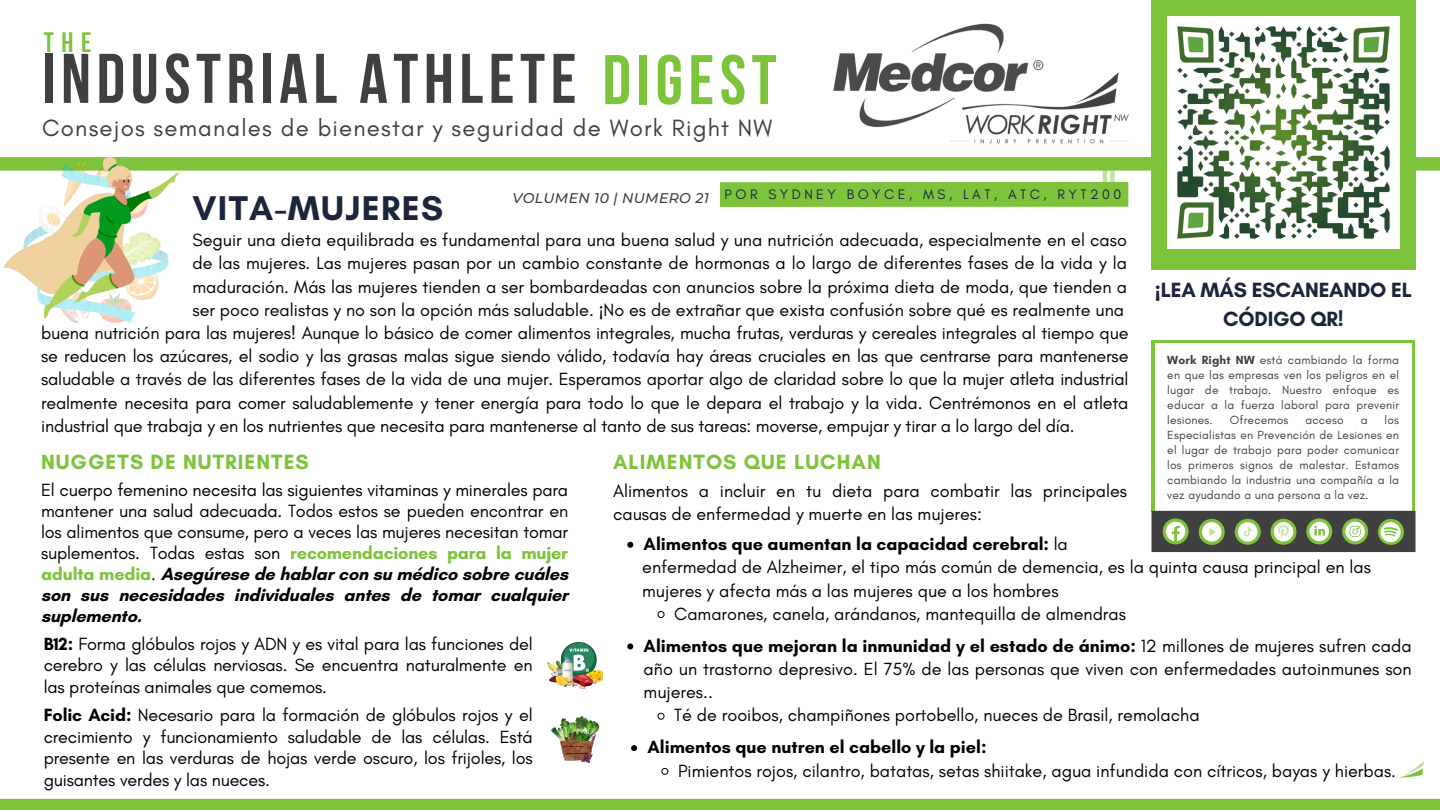
<style>
.page{position:relative;width:1440px;height:810px;background:#fff}
.page>*{position:absolute;margin:0;border:0;box-sizing:border-box;transform-origin:0 0}
.t1{font:700 70.1px "Bebas Neue";letter-spacing:.08em;color:#404040}
.t2{font:700 35px "Glacial Indifference";letter-spacing:.04em;color:#1b253c}
.t3{font:700 28px "Bebas Neue";color:#7dc33b}
.t4{font:24px "Glacial Indifference";letter-spacing:.05em;color:#404040}
.t5{font:700 21px "Glacial Indifference";letter-spacing:.05em;color:#7dc33b}
.t6{font:700 21px/29.2px "Glacial Indifference";letter-spacing:-.01em;color:#1b253c;text-align:center}
.t7{font:18px/23.2px "Glacial Indifference";color:#000;text-align:justify}
.t8{font:700 18px "Glacial Indifference";color:#000}
.t9{font:14px "Glacial Indifference";letter-spacing:.25em;color:#1b253c}
.t10{font:italic 500 14px "Montserrat";letter-spacing:.025em;color:#404040}
.t11{font:12px/15px "Glacial Indifference";letter-spacing:.015em;color:#404040;text-align:justify}
.s1{color:#7dc33b}
.s2{font-family:"Noto Sans"}
.s3{font-weight:700}
.s4{font-weight:700;color:#7dc33b}
.s5{font-weight:400}
</style>
<div class="page">
<div style="left:1151px;top:340px;width:264px;height:171px;background:#7dc33b"></div>
<div style="left:1156px;top:343px;width:256px;height:168px;background:#fff"></div>
<div style="left:1151px;top:511px;width:265px;height:41px;background:#404040"></div>
<svg style="left:1163px;top:518px;width:26px;height:26px"></svg>
<svg style="left:1166px;top:522px;width:19px;height:19px"></svg>
<svg style="left:1270px;top:519px;width:27px;height:26px"></svg>
<div style="left:0;top:799px;width:1440px;height:11px;background:#7dc33b"></div>
<svg style="left:1274px;top:522px;width:19px;height:19px"></svg>
<svg style="left:1342px;top:518px;width:26px;height:26px"></svg>
<svg style="left:1345px;top:522px;width:20px;height:19px"></svg>
<svg style="left:1306px;top:518px;width:26px;height:26px"></svg>
<svg style="left:1310px;top:522px;width:19px;height:19px"></svg>
<svg style="left:1199px;top:519px;width:26px;height:26px"></svg>
<div style="left:1202px;top:522px;width:19px;height:20px;background:#fff;border-radius:50%"></div>
<svg style="left:1210px;top:528px;width:6px;height:8px"></svg>
<svg style="left:1235px;top:519px;width:26px;height:26px"></svg>
<svg style="left:1238px;top:522px;width:19px;height:20px"></svg>
<hr style="left:1103px;top:164px;width:4px;height:32px;background:#bfe49c">
<div style="left:1110px;top:165px;width:5px;height:26px;background:#bfe49c"></div>
<div style="left:720px;top:182px;width:408px;height:25px;background:#7dc33b"></div>
<div style="left:0;top:157px;width:1440px;height:14px;background:#7dc33b"></div>
<div style="left:1151px;top:0;width:265px;height:269px;background:#7dc33b"></div>
<img style="left:1167px;top:16px;width:233px;height:233px">
<svg style="left:1378px;top:519px;width:26px;height:26px"></svg>
<svg style="left:1381px;top:522px;width:20px;height:20px"></svg>
<svg style="left:627px;top:542px;width:6px;height:6px"></svg>
<svg style="left:657px;top:611px;width:8px;height:7px"></svg>
<img style="left:4px;top:157px;width:175px;height:166px">
<img style="left:548px;top:642px;width:54px;height:47px">
<img style="left:552px;top:717px;width:46px;height:46px">
<svg style="left:627px;top:643px;width:6px;height:6px"></svg>
<svg style="left:657px;top:712px;width:8px;height:8px"></svg>
<img style="left:1400px;top:761px;width:24px;height:17px">
<svg style="left:631px;top:745px;width:6px;height:6px"></svg>
<svg style="left:661px;top:768px;width:8px;height:7px"></svg>
<img style="left:833px;top:23px;width:296px;height:121px">
<h1 class="t3" style="left:44px;top:31px;width:49px">THE</h1>
<h4 class="t1" style="left:42px;top:50px;width:736px">INDUSTRIAL ATHLETE <span class="s1">DIGEST</span></h4>
<p class="t4" style="left:42px;top:114px;width:732px">Consejos semanales de bienestar y seguridad de Work Right NW</p>
<p class="t9" style="left:725px;top:186px;width:398px">POR SYDNEY BOYCE, MS, LAT, ATC, RYT200</p>
<p class="t7" style="left:192px;top:228px;width:936px">Seguir una dieta equilibrada es fundamental para una buena salud y una nutrición adecuada, especialmente en el caso de las mujeres. Las mujeres pasan por un cambio constante de hormonas a lo largo de diferentes fases de la vida y la maduración. Más las mujeres tienden a ser bombardeadas con anuncios sobre la próxima dieta de moda, que tienden a ser poco realistas y no son la opción más saludable. <span class="s2">¡</span>No es de extrañar que exista confusión sobre qué es realmente una</p>
<p class="t10" style="left:512px;top:189px;width:198px">VOLUMEN 10 | NUMERO 21</p>
<h3 class="t2" style="left:192px;top:186px;width:252px">VITA-MUJERES</h3>
<p class="t6" style="left:1155px;top:275px;width:259px"><span class="s2">¡</span>LEA MÁS ESCANEANDO EL<br>CÓDIGO QR!</p>
<h5 class="t7" style="left:41px;top:321px;width:1089px">buena nutrición para las mujeres! Aunque lo básico de comer alimentos integrales, mucha frutas, verduras y cereales integrales al tiempo que se reducen los azúcares, el sodio y las grasas malas sigue siendo válido, todavía hay áreas cruciales en las que centrarse para mantenerse saludable a través de las diferentes fases de la vida de una mujer. Esperamos aportar algo de claridad sobre lo que la mujer atleta industrial realmente necesita para comer saludablemente y tener energía para todo lo que le depara el trabajo y la vida. Centrémonos en el atleta industrial que trabaja y en los nutrientes que necesita para mantenerse al tanto de sus tareas: moverse, empujar y tirar a lo largo del día.</h5>
<p class="t11" style="left:1167px;top:352px;width:233px"><span class="s3">Work Right NW</span> está cambiando la forma en que las empresas ven los peligros en el lugar de trabajo. Nuestro enfoque es educar a la fuerza laboral para prevenir lesiones.</p>
<p class="t11" style="left:1167px;top:412px;width:233px;text-indent:217px">los Especialistas en Prevención de Lesiones en el lugar de trabajo para poder comunicar los primeros signos de malestar. Estamos cambiando la industria una compañía a la vez ayudando a una persona a la vez.</p>
<p class="t11" style="left:1230px;top:412px;width:60px">Ofrecemos</p>
<p class="t11" style="left:1306px;top:412px;width:40px">acceso</p>
<p class="t11" style="left:1361px;top:412px;width:8px">a</p>
<h2 class="t5" style="left:41px;top:449px;width:269px">NUGGETS DE NUTRIENTES</h2>
<p class="t5" style="left:613px;top:449px;width:269px">ALIMENTOS QUE LUCHAN</p>
<p class="t7" style="left:613px;top:479px;width:516px">Alimentos a incluir en tu dieta para combatir las principales causas de enfermedad y muerte en las mujeres:</p>
<h6 class="t7" style="left:41px;top:480px;width:529px;line-height:21px">El cuerpo femenino necesita las siguientes vitaminas y minerales para mantener una salud adecuada. Todos estos se pueden encontrar en los alimentos que consume, pero a veces las mujeres necesitan tomar suplementos. Todas estas son <span class="s4">recomendaciones para la mujer adulta media</span>. <span class="s3">Asegúrese de hablar con su médico sobre cuáles son sus necesidades individuales antes de tomar cualquier suplemento.</span></h6>
<h5 class="t8" style="left:644px;top:533px;width:426px">Alimentos que aumentan la capacidad cerebral: <span class="s5">la</span></h5>
<h6 class="t7" style="left:642px;top:555px;width:730px">enfermedad de Alzheimer, el tipo más común de demencia, es la quinta causa principal en las mujeres y afecta más a las mujeres que a los hombres</h6>
<p class="t7" style="left:674px;top:602px;width:453px">Camarones, canela, arándanos, mantequilla de almendras</p>
<h6 class="t7" style="left:44px;top:633px;width:491px;line-height:21.5px"><span class="s3">B12:</span> Forma glóbulos rojos y ADN y es vital para las funciones del cerebro y las células nerviosas. Se encuentra naturalmente en las proteínas animales que comemos.</h6>
<h6 class="t7" style="left:44px;top:704px;width:491px;line-height:21.5px"><span class="s3">Folic Acid:</span> Necesario para la formación de glóbulos rojos y el crecimiento y funcionamiento saludable de las células. Está presente en las verduras de hojas verde oscuro, los frijoles, los guisantes verdes y las nueces.</h6>
<p class="t7" style="left:644px;top:634px;width:770px"><span class="s3">Alimentos que mejoran la inmunidad y el estado de ánimo:</span> 12 millones de mujeres sufren cada año un trastorno depresivo. El 75% de las personas que viven con enfermedades autoinmunes son mujeres..</p>
<p class="t7" style="left:674px;top:704px;width:527px">Té de rooibos, champiñones portobello, nueces de Brasil, remolacha</p>
<p class="t8" style="left:647px;top:736px;width:341px">Alimentos que nutren el cabello y la piel:</p>
<h6 class="t7" style="left:678px;top:759px;width:720px">Pimientos rojos, cilantro, batatas, setas shiitake, agua infundida con cítricos, bayas y hierbas.</h6>
</div>
